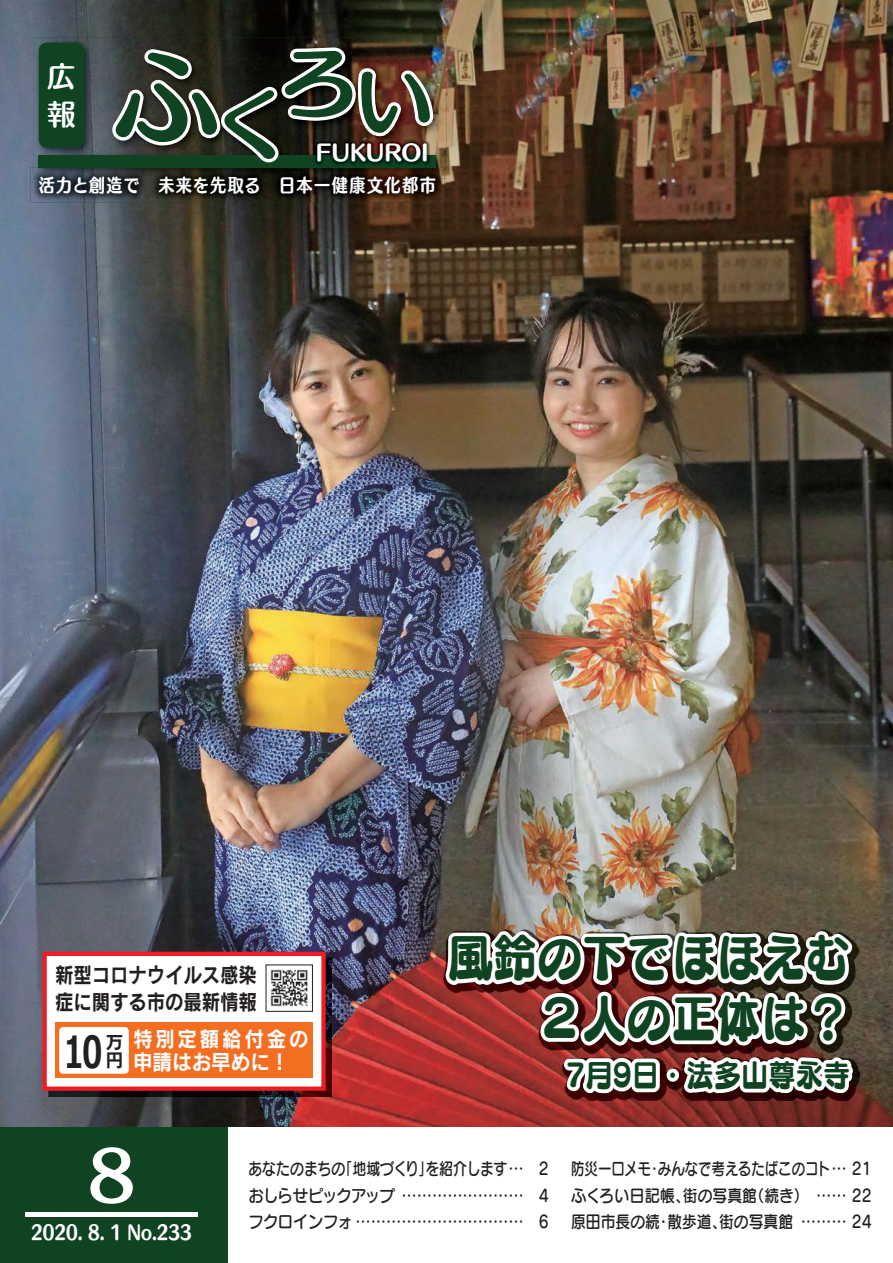
<style>
.page{position:relative;width:893px;height:1263px;background:#fff}
.page>*{position:absolute;margin:0;border:0;box-sizing:border-box;transform-origin:0 0}
.t1{font:105.3px "Humming Std B";color:#0f4322}
.t2{font:78.9px "Humming Std B";color:#0f4322}
.t3{font:64.35px "Humming Std B";color:#fff}
.t4{font:51.45px/60.6px "Slump Std DB";color:#0f4322;text-align:right;scale:.88 1}
.t5{font:700 44.25px "Meiryo UI";color:#231f20;scale:.68 1}
.t6{font:31.35px "Slump Std DB";color:#0f4322;scale:.87 1}
.t7{font:28.35px/38.4px "Humming Std B";color:#fff}
.t8{font:21.3px/26.5px "Rodin Pro B";letter-spacing:-.01em;color:#231f20;scale:.87 1}
.t9{font:21.3px "Rodin Pro B";color:#fff;scale:.92 1}
.t10{font:21.3px "Rodin Pro B";letter-spacing:.14em;color:#fff;scale:.92 1}
.t11{font:21px "Humming Std E";color:#fff}
.t12{font:18.75px "Humming Std E";color:#fff;scale:.84 1}
.t13{font:18.15px/17.9px "Rodin Pro B";color:#231f20}
.t14{font:17.85px "Humming Std E";letter-spacing:.095em;color:#fff;scale:.9 1}
.t15{font:16.95px "Seurat Pro DB";letter-spacing:-.025em;color:#231f20;scale:.9 1}
.t16{font:16.95px "Seurat Pro DB";letter-spacing:-.06em;color:#231f20;scale:.9 1}
.t17{font:16.95px "Seurat Pro DB";color:#231f20;scale:.87 1}
.t18{font:16.95px "Seurat Pro DB";color:#231f20;scale:.79 1}
.t19{font:16.95px "Seurat Pro DB";color:#231f20;scale:.82 1}
.t20{font:16.95px "Seurat Pro DB";color:#231f20;scale:.9 1}
</style>
<div class="page">
<img style="left:0;top:0;width:893px;height:1127px">
<img style="left:48px;top:1091px;width:199px;height:6px">
<div style="left:45px;top:954px;width:279px;height:135px;background:#fff"></div>
<div style="left:43px;top:952px;width:283px;height:139px;border:4px solid #ee1d23"></div>
<div style="left:55px;top:1023px;width:258px;height:55px;background:#f36e21"></div>
<div style="left:59px;top:1027px;width:70px;height:47px;background:#fff;border-radius:4px"></div>
<img style="left:30px;top:168px;width:414px;height:35px">
<img style="left:39px;top:178px;width:396px;height:16px">
<img style="left:34px;top:38px;width:361px;height:130px">
<img style="left:395px;top:38px;width:51px;height:140px">
<img style="left:34px;top:168px;width:410px;height:10px">
<img style="left:39px;top:176px;width:396px;height:2px">
<div style="left:39px;top:43px;width:45px;height:105px;background:#0f4322;border-radius:8px"></div>
<div style="left:39px;top:156px;width:397px;height:12px;background:#0f4322"></div>
<svg style="left:107px;top:44px;width:330px;height:124px"></svg>
<img style="left:314px;top:140px;width:117px;height:26px">
<div style="left:0;top:1127px;width:227px;height:136px;background:#0f4322"></div>
<img style="left:247px;top:363px;width:626px;height:764px">
<div style="left:25px;top:1212px;width:173px;height:5px;background:#fff"></div>
<h3 class="t7" style="left:47px;top:56px;width:29px">広報</h3>
<h1 class="t1" style="left:114px;top:17px;width:179px">ふ<sub>く</sub></h1>
<h2 class="t2" style="left:279px;top:23px;width:80px">ろ</h2>
<h2 class="t2" style="left:354px;top:41px;width:80px">い</h2>
<p class="t11" style="left:316px;top:137px;width:114px">FUKUROI</p>
<p class="t14" style="left:39px;top:172px;width:443px">活力と創造で　未来を先取る　日本一健康文化都市</p>
<p class="t8" style="left:55px;top:961px;width:233px">新型コロナウイルス感染症に関する市の最新情報</p>
<p class="t13" style="left:106px;top:1033px;width:18px">万円</p>
<h3 class="t5" style="left:63px;top:1021px;width:59px">10</h3>
<p class="t10" style="left:133px;top:1025px;width:192px">特別定額給付金の</p>
<p class="t9" style="left:133px;top:1047px;width:172px">申請はお早めに！</p>
<h3 class="t4" style="left:447px;top:925px;width:459px">風鈴の下でほほえむ<br>２人の正体は?</h3>
<h3 class="t6" style="left:566px;top:1053px;width:328px">7月9日・法多山尊永寺</h3>
<h3 class="t3" style="left:88px;top:1126px;width:49px">8</h3>
<p class="t12" style="left:31px;top:1218px;width:193px">2020. 8. 1 No.233</p>
<p class="t19" style="left:338px;top:1157px;width:228px">「地域づくりを紹介します...</p>
<p class="t19" style="left:248px;top:1157px;width:120px">あなたのまちの</p>
<p class="t19" style="left:418px;top:1157px;width:19px">」</p>
<p class="t20" style="left:539px;top:1157px;width:13px">2</p>
<p class="t18" style="left:571px;top:1157px;width:382px">防災一口メモみんなで考えるたばこのコト... 21</p>
<p class="t18" style="left:648px;top:1157px;width:19px">・</p>
<p class="t16" style="left:248px;top:1184px;width:308px">おしらせピックアップ ........................</p>
<p class="t20" style="left:539px;top:1184px;width:13px">4</p>
<p class="t20" style="left:571px;top:1184px;width:134px">ふくろい日記帳、</p>
<p class="t17" style="left:683px;top:1184px;width:87px">街の写真館</p>
<p class="t17" style="left:749px;top:1184px;width:142px">（続き( ...... 22</p>
<p class="t15" style="left:248px;top:1210px;width:308px">フクロインフォ .................................</p>
<p class="t20" style="left:539px;top:1210px;width:13px">6</p>
<p class="t17" style="left:571px;top:1210px;width:257px">原田市長の続散歩道街の写真館</p>
<p class="t17" style="left:656px;top:1210px;width:19px">・</p>
<p class="t17" style="left:712px;top:1210px;width:19px">、</p>
<p class="t20" style="left:801px;top:1210px;width:80px">......... 24</p>
</div>
